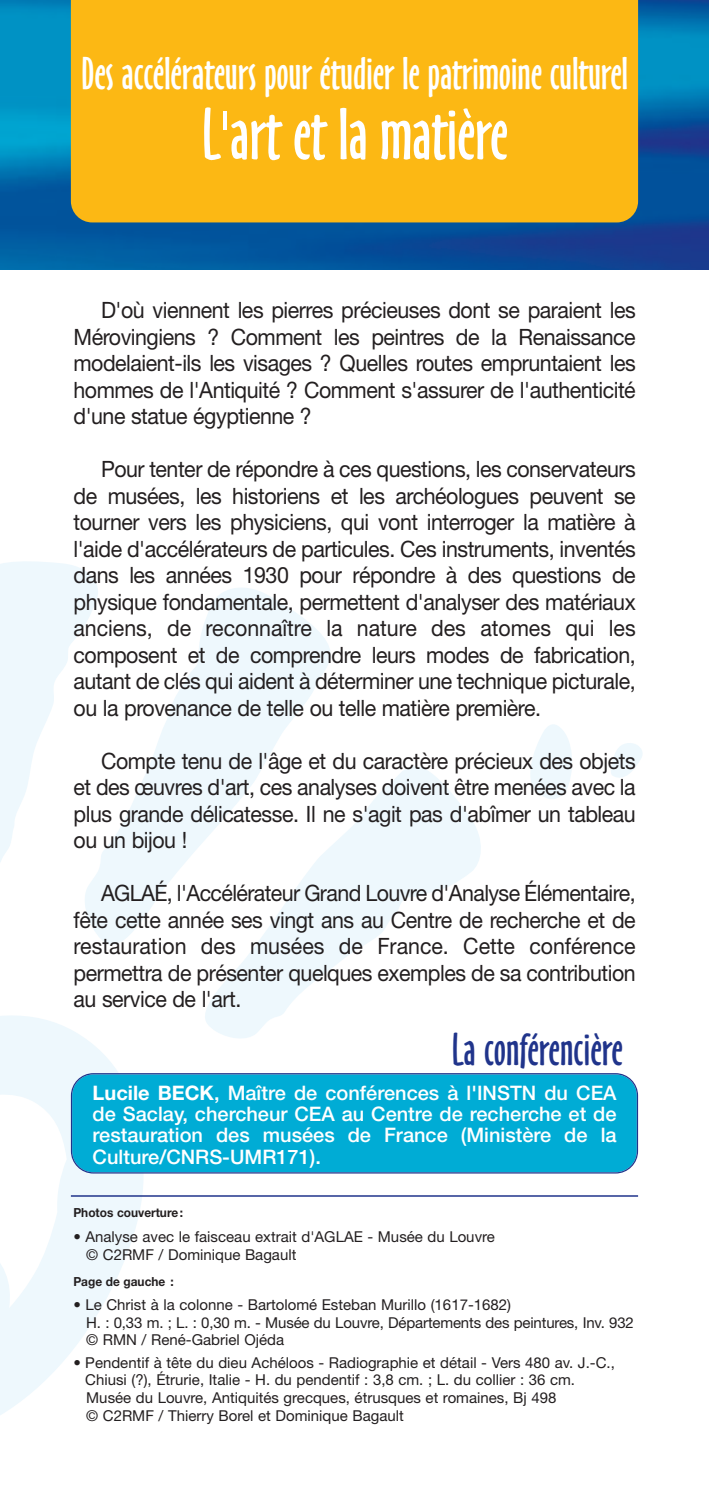
<style>
.page{position:relative;width:709px;height:1489px;background:#fff}
.page>*{position:absolute;margin:0;border:0;box-sizing:border-box;transform-origin:0 0}
.t1{font:67.5px "Oz Handicraft BT";letter-spacing:-.005em;color:#fff}
.t2{font:42.5px "Oz Handicraft BT";letter-spacing:-.005em;color:#fff}
.t3{font:42.5px "Oz Handicraft BT";color:#20348b}
.t4{font:22.5px/26.5px "Helvetica Neue";letter-spacing:-.02em;color:#231f20;text-align:justify;scale:.95 1}
.t5{font:500 20px/21.2px "Helvetica Neue";color:#fff;text-align:justify}
.t6{font:15px/17.5px "Helvetica Neue";color:#231f20}
.t7{font:700 12.5px "Helvetica Neue";color:#231f20;scale:.95 1}
.s1{font-weight:700}
</style>
<div class="page">
<img style="left:0;top:0;width:709px;height:269px">
<svg style="left:85px;top:588px;width:246px;height:357px;fill:#eef8fd"></svg>
<svg style="left:200px;top:758px;width:281px;height:280px"></svg>
<svg style="left:0;top:561px;width:100px;height:328px"></svg>
<svg style="left:530px;top:724px;width:42px;height:75px"></svg>
<svg style="left:0;top:1016px;width:149px;height:399px;fill:#f3fafd"></svg>
<svg style="left:611px;top:743px;width:32px;height:35px"></svg>
<div style="left:71px;top:0;width:567px;height:222px;background:#fcb814"></div>
<div style="left:72px;top:1074px;width:565px;height:98px;background:#00acd5;border-radius:21px"></div>
<div style="left:71px;top:1073px;width:567px;height:100px;border:2px solid #20348b;border-radius:23px"></div>
<hr style="left:71px;top:1195px;width:567px;height:1px;background:#20348b">
<h2 class="t2" style="left:81px;top:57px;width:549px">Des accélérateurs pour étudier le patrimoine culturel</h2>
<h1 class="t1" style="left:201px;top:108px;width:308px">L'art et la matière</h1>
<p class="t4" style="left:74px;top:299px;width:593px;text-indent:28px">D'où viennent les pierres précieuses dont se paraient les Mérovingiens ? Comment les peintres de la Renaissance modelaient-ils les visages ? Quelles routes empruntaient les hommes de l'Antiquité ? Comment s'assurer de l'authenticité d'une statue égyptienne ?</p>
<p class="t4" style="left:74px;top:458px;width:593px;text-indent:27px">Pour tenter de répondre à ces questions, les conservateurs de musées, les historiens et les archéologues peuvent se tourner vers les physiciens, qui vont interroger la matière à l'aide d'accélérateurs de particules. Ces instruments, inventés dans les années 1930 pour répondre à des questions de physique fondamentale, permettent d'analyser des matériaux anciens, de reconnaître la nature des atomes qui les composent et de comprendre leurs modes de fabrication, autant de clés qui aident à déterminer une technique picturale, ou la provenance de telle ou telle matière première.</p>
<p class="t4" style="left:74px;top:749px;width:593px;text-indent:28px">Compte tenu de l'âge et du caractère précieux des objets et des œuvres d'art, ces analyses doivent être menées avec la plus grande délicatesse. Il ne s'agit pas d'abîmer un tableau ou un bijou !</p>
<p class="t4" style="left:74px;top:882px;width:593px;text-indent:27px">AGLAÉ, l'Accélérateur Grand Louvre d'Analyse Élémentaire, fête cette année ses vingt ans au Centre de recherche et de restauration des musées de France. Cette conférence permettra de présenter quelques exemples de sa contribution au service de l'art.</p>
<h2 class="t3" style="left:451px;top:1033px;width:173px">La conférencière</h2>
<p class="t5" style="left:93px;top:1083px;width:525px"><span class="s1">Lucile BECK</span>, Maître de conférences à l'INSTN du CEA de Saclay, chercheur CEA au Centre de recherche et de restauration des musées de France (Ministère de la Culture/CNRS-UMR171).</p>
<p class="t7" style="left:73px;top:1208px;width:117px">Photos couverture:</p>
<p class="t6" style="left:86px;top:1229px;width:410px;text-indent:-13px">• Analyse avec le faisceau extrait d'AGLAE - Musée du Louvre © C2RMF / Dominique Bagault</p>
<p class="t7" style="left:73px;top:1276px;width:107px">Page de gauche :</p>
<p class="t6" style="left:86px;top:1297px;width:549px;text-indent:-13px">• Le Christ à la colonne - Bartolomé Esteban Murillo (1617-1682)<br>H. : 0,33 m. ; L. : 0,30 m. - Musée du Louvre, Départements des peintures, Inv. 932 © RMN / René-Gabriel Ojéda</p>
<p class="t6" style="left:85px;top:1355px;width:531px;text-indent:-12px">• Pendentif à tête du dieu Achéloos - Radiographie et détail - Vers 480 av. J.-C., Chiusi (?), Étrurie, Italie - H. du pendentif : 3,8 cm. ; L. du collier : 36 cm.<br>Musée du Louvre, Antiquités grecques, étrusques et romaines, Bj 498<br>© C2RMF / Thierry Borel et Dominique Bagault</p>
</div>
